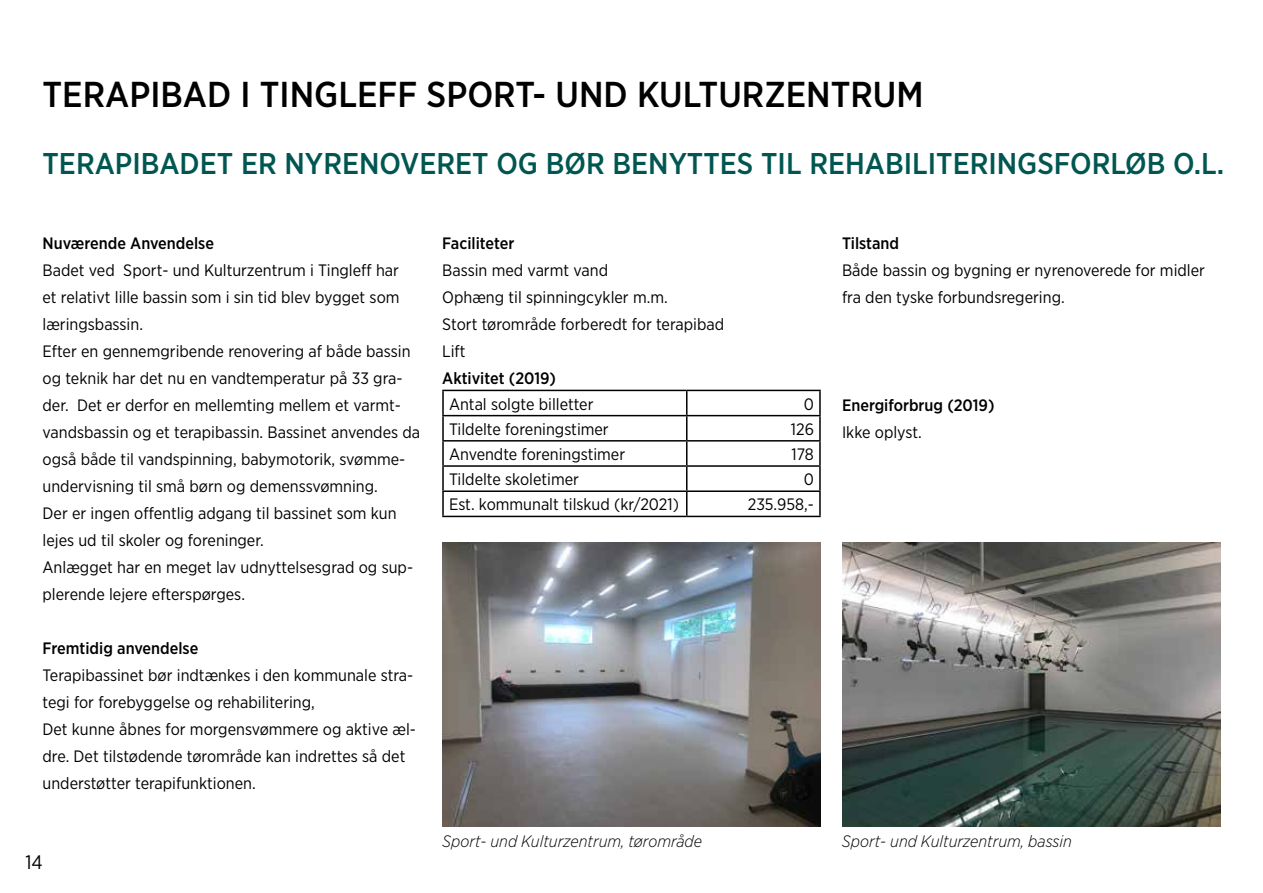
<style>
.page{position:relative;width:1263px;height:893px;background:#fff}
.page>*{position:absolute;margin:0;border:0;box-sizing:border-box;transform-origin:0 0}
.t1{font:500 36px "Gotham Narrow";color:#000}
.t2{font:500 30px "Gotham Narrow";color:#005651}
.t3{font:19.5px "Gotham Narrow";color:#000}
.t4{font:16.5px/27px "Gotham Narrow";color:#000}
.t5{font:500 16.5px "Gotham Narrow";color:#000}
.t6{font:italic 300 16.5px "Gotham Narrow";color:#000}
</style>
<div class="page">
<img style="left:442px;top:542px;width:379px;height:284px">
<img style="left:842px;top:542px;width:378px;height:284px">
<hr style="left:442px;top:390px;width:245px;height:1px;background:#000">
<hr style="left:442px;top:391px;width:2px;height:24px;background:#000">
<hr style="left:687px;top:390px;width:134px;height:1px;background:#000">
<hr style="left:819px;top:391px;width:2px;height:24px;background:#000">
<hr style="left:442px;top:415px;width:245px;height:1px;background:#000">
<hr style="left:442px;top:416px;width:2px;height:24px;background:#000">
<hr style="left:687px;top:415px;width:134px;height:1px;background:#000">
<hr style="left:819px;top:416px;width:2px;height:24px;background:#000">
<hr style="left:442px;top:440px;width:245px;height:2px;background:#000">
<hr style="left:442px;top:442px;width:2px;height:23px;background:#000">
<hr style="left:687px;top:440px;width:134px;height:2px;background:#000">
<hr style="left:819px;top:442px;width:2px;height:23px;background:#000">
<hr style="left:442px;top:465px;width:245px;height:2px;background:#000">
<hr style="left:442px;top:467px;width:2px;height:23px;background:#000">
<hr style="left:687px;top:465px;width:134px;height:2px;background:#000">
<hr style="left:819px;top:467px;width:2px;height:23px;background:#000">
<hr style="left:442px;top:490px;width:245px;height:2px;background:#000">
<hr style="left:442px;top:492px;width:2px;height:24px;background:#000">
<hr style="left:687px;top:490px;width:134px;height:2px;background:#000">
<svg style="left:686px;top:391px;width:1px;height:125px"></svg>
<hr style="left:819px;top:492px;width:2px;height:24px;background:#000">
<hr style="left:442px;top:516px;width:245px;height:1px;background:#000">
<hr style="left:687px;top:516px;width:134px;height:1px;background:#000">
<h1 class="t1" style="left:43px;top:72px;width:882px">TERAPIBAD I TINGLEFF SPORT- UND KULTURZENTRUM</h1>
<h2 class="t2" style="left:43px;top:145px;width:1183px">TERAPIBADET ER NYRENOVERET OG BØR BENYTTES TIL REHABILITERINGSFORLØB O.L.</h2>
<p class="t5" style="left:43px;top:232px;width:173px">Nuværende Anvendelse</p>
<p class="t4" style="left:43px;top:256px;width:379px">Badet ved Sport- und Kulturzentrum i Tingleff har<br>et relativt lille bassin som i sin tid blev bygget som læringsbassin.<br>Efter en gennemgribende renovering af både bassin og teknik har det nu en vandtemperatur på 33 gra&shy;der. Det er derfor en mellemting mellem et varmt&shy;vandsbassin og et terapibassin. Bassinet anvendes da også både til vandspinning, babymotorik, svømme&shy;undervisning til små børn og demenssvømning.<br>Der er ingen offentlig adgang til bassinet som kun lejes ud til skoler og foreninger.<br>Anlægget har en meget lav udnyttelsesgrad og sup&shy;plerende lejere efterspørges.</p>
<p class="t5" style="left:43px;top:637px;width:157px">Fremtidig anvendelse</p>
<p class="t4" style="left:43px;top:661px;width:375px">Terapibassinet bør indtænkes i den kommunale stra&shy;tegi for forebyggelse og rehabilitering,<br>Det kunne åbnes for morgensvømmere og aktive æl&shy;dre. Det tilstødende tørområde kan indrettes så det understøtter terapifunktionen.</p>
<p class="t3" style="left:25px;top:850px;width:19px">14</p>
<p class="t5" style="left:442px;top:232px;width:74px">Faciliteter</p>
<p class="t4" style="left:442px;top:256px;width:283px">Bassin med varmt vand<br>Ophæng til spinningcykler m.m.<br>Stort tørområde forberedt for terapibad<br>Lift</p>
<p class="t5" style="left:442px;top:367px;width:115px">Aktivitet (2019)</p>
<p class="t4" style="left:449px;top:390px;width:146px">Antal solgte billetter</p>
<p class="t4" style="left:804px;top:390px;width:12px">0</p>
<p class="t4" style="left:449px;top:415px;width:161px">Tildelte foreningstimer</p>
<p class="t4" style="left:791px;top:415px;width:25px">126</p>
<p class="t4" style="left:449px;top:440px;width:178px">Anvendte foreningstimer</p>
<p class="t4" style="left:791px;top:440px;width:24px">178</p>
<p class="t4" style="left:449px;top:466px;width:131px">Tildelte skoletimer</p>
<p class="t4" style="left:804px;top:466px;width:12px">0</p>
<p class="t4" style="left:449px;top:491px;width:231px">Est. kommunalt tilskud (kr/2021)</p>
<p class="t4" style="left:748px;top:491px;width:68px">235.958,-</p>
<p class="t5" style="left:842px;top:232px;width:59px">Tilstand</p>
<p class="t4" style="left:842px;top:256px;width:364px">Både bassin og bygning er nyrenoverede for midler fra den tyske forbundsregering.</p>
<p class="t5" style="left:842px;top:394px;width:154px">Energiforbrug (2019)</p>
<p class="t4" style="left:842px;top:418px;width:81px">Ikke oplyst.</p>
<p class="t6" style="left:442px;top:831px;width:261px">Sport- und Kulturzentrum, tørområde</p>
<p class="t6" style="left:842px;top:831px;width:231px">Sport- und Kulturzentrum, bassin</p>
</div>
